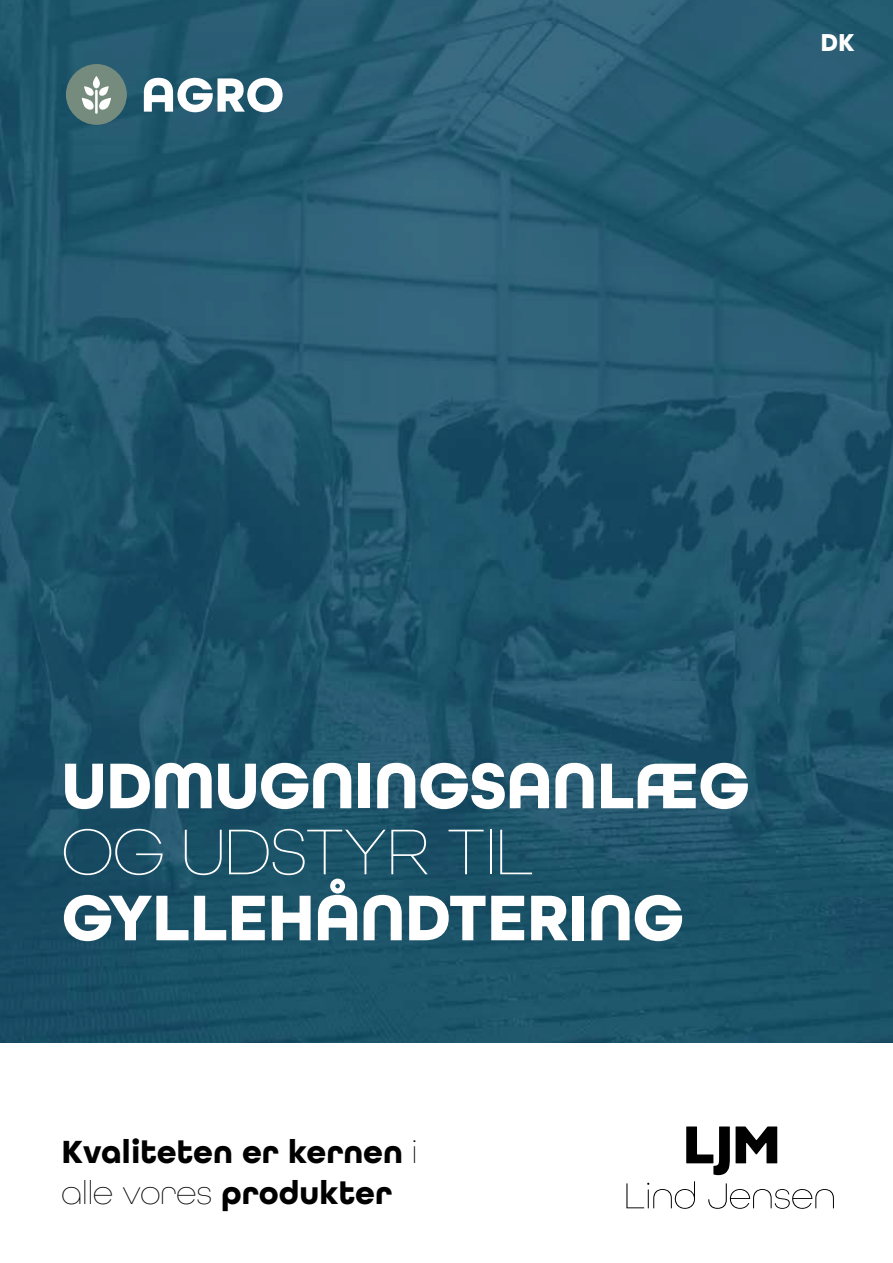
<style>
.page{position:relative;width:893px;height:1263px;background:#fff}
.page>*{position:absolute;margin:0;border:0;box-sizing:border-box;transform-origin:0 0}
.t1{font:700 68.1px "All Round Gothic";letter-spacing:-.01em;color:#fff}
.t2{font:68.1px "All Round Gothic X Lig";letter-spacing:-.01em;color:#fff}
.t3{font:700 50.7px "All Round Gothic";color:#fff}
.t4{font:700 33.9px "All Round Gothic";color:#000}
.t5{font:33.9px "All Round Gothic X Lig";color:#000}
.t6{font:700 25.95px "All Round Gothic";color:#fff}
.s1{font-family:"All Round Gothic X Lig";font-weight:400}
.s2{font-family:"All Round Gothic";font-weight:700}
</style>
<div class="page">
<img style="left:0;top:0;width:893px;height:1042px">
<div style="left:66px;top:64px;width:61px;height:61px;background:#758b7d;border-radius:50%"></div>
<svg style="left:82px;top:76px;width:29px;height:34px"></svg>
<hr style="left:95px;top:90px;width:3px;height:24px;background:#fff">
<svg style="left:686px;top:1126px;width:44px;height:49px"></svg>
<svg style="left:736px;top:1126px;width:41px;height:37px"></svg>
<svg style="left:626px;top:1181px;width:69px;height:28px"></svg>
<svg style="left:708px;top:1183px;width:126px;height:26px"></svg>
<p class="t3" style="left:141px;top:65px;width:145px">AGRO</p>
<p class="t6" style="left:820px;top:27px;width:36px">DK</p>
<p class="t1" style="left:62px;top:745px;width:690px">UDMUGNINGSANLÆG</p>
<p class="t2" style="left:62px;top:811px;width:474px">OG UDSTYR TIL</p>
<p class="t1" style="left:62px;top:877px;width:624px">GYLLEHÅNDTERING</p>
<p class="t4" style="left:62px;top:1131px;width:357px">Kvaliteten er kernen <span class="s1">i</span></p>
<p class="t5" style="left:62px;top:1172px;width:332px">alle vores <span class="s2">produkter</span></p>
</div>
